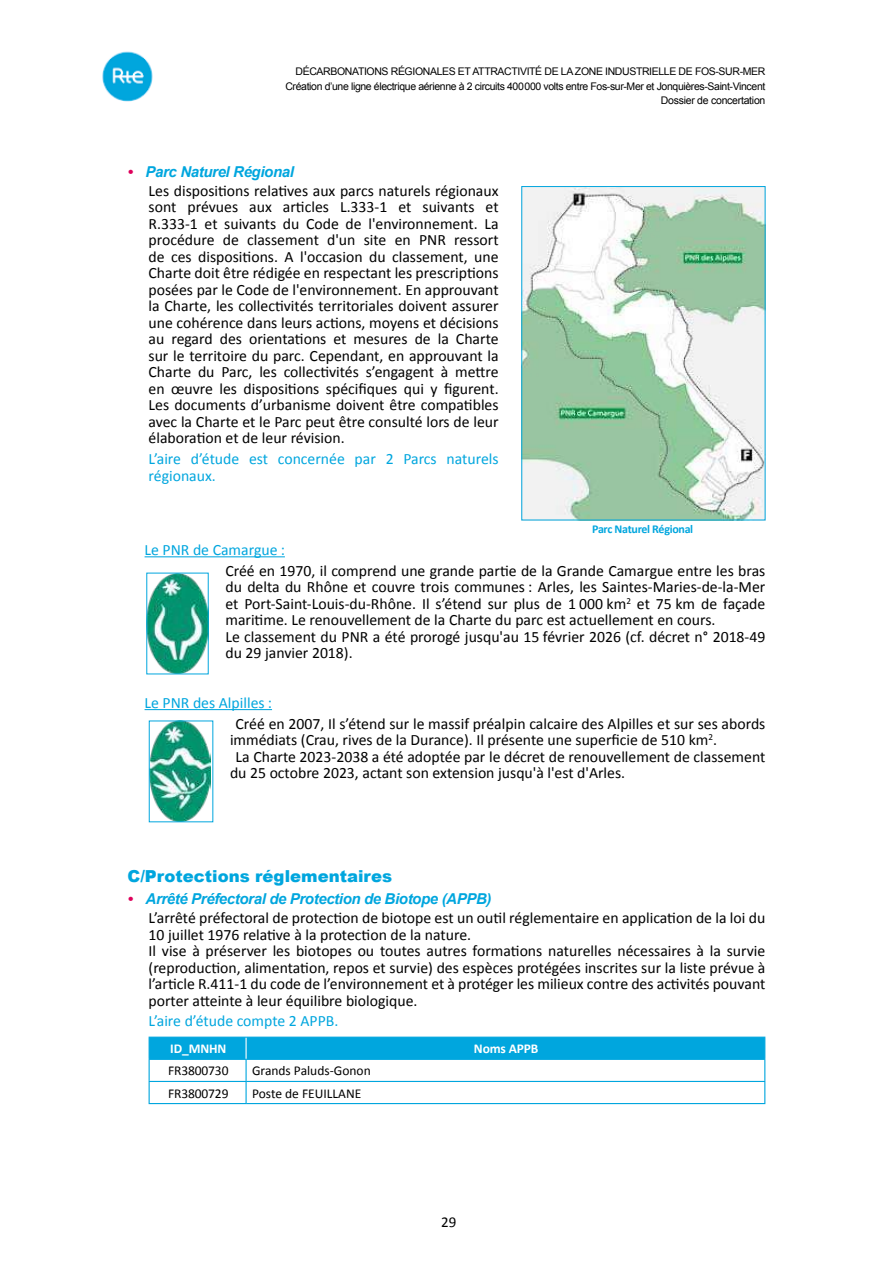
<style>
.page{position:relative;width:893px;height:1263px;background:#fff}
.page>*{position:absolute;margin:0;border:0;box-sizing:border-box;transform-origin:0 0}
.t1{font:900 16.5px "Arial";color:#00a6de}
.t2{font:15.75px/16.5px "Calibri";color:#000}
.t3{font:15.75px/16.5px "Calibri";color:#00a6de}
.t4{font:italic 700 15px "Arial";letter-spacing:-.025em;color:#00a6de}
.t5{font:15px "Calibri";color:#000}
.t6{font:13.5px "Calibri";color:#000}
.t7{font:700 13.5px "Calibri";letter-spacing:-.01em;color:#fff}
.t8{font:700 12px "Calibri";color:#00a6de}
.t9{font:10.5px/14.7px "Arial";letter-spacing:-.035em;color:#000;text-align:right}
.s1{color:#de005b}
</style>
<div class="page">
<hr style="left:145px;top:556px;width:140px;height:1px;background:#00a6de">
<hr style="left:145px;top:709px;width:127px;height:1px;background:#00a6de">
<hr style="left:149px;top:1036px;width:97px;height:2px;background:#00a6de">
<hr style="left:246px;top:1036px;width:519px;height:2px;background:#00a6de">
<svg style="left:149px;top:1037px;width:616px;height:66px"></svg>
<hr style="left:149px;top:1103px;width:97px;height:1px;background:#00a6de">
<hr style="left:246px;top:1103px;width:519px;height:1px;background:#00a6de">
<hr style="left:245px;top:1038px;width:2px;height:21px;background:#fff">
<img style="left:523px;top:188px;width:240px;height:330px">
<div style="left:521px;top:186px;width:244px;height:334px;border:1px solid #00a6de"></div>
<img style="left:149px;top:575px;width:57px;height:97px">
<img style="left:151px;top:723px;width:60px;height:97px">
<img style="left:102px;top:51px;width:51px;height:51px">
<p class="t9" style="left:285px;top:64px;width:481px">DÉCARBONATIONS RÉGIONALES ET ATTRACTIVITÉ DE LA ZONE INDUSTRIELLE DE FOS-SUR-MER<br>Création d’une ligne électrique aérienne à 2 circuits 400000 volts entre Fos-sur-Mer et Jonquières-Saint-Vincent<br>Dossier de concertation</p>
<p class="t4" style="left:128px;top:162px;width:168px"><span class="s1">•</span> Parc Naturel Régional</p>
<p class="t2" style="left:149px;top:182px;width:352px;text-align:justify">Les dispositions relatives aux parcs naturels régionaux sont prévues aux articles L.333-1 et suivants et R.333-1 et suivants du Code de l'environnement. La procédure de classement d'un site en PNR ressort de ces dispositions. A l'occasion du classement, une Charte doit être rédigée en respectant les prescriptions posées par le Code de l'environnement. En approuvant la Charte, les collectivités territoriales doivent assurer une cohérence dans leurs actions, moyens et décisions au regard des orientations et mesures de la Charte sur le territoire du parc. Cependant, en approuvant la Charte du Parc, les collectivités s’engagent à mettre en œuvre les dispositions spécifiques qui y figurent.<br>Les documents d’urbanisme doivent être compatibles avec la Charte et le Parc peut être consulté lors de leur élaboration et de leur révision.</p>
<p class="t3" style="left:149px;top:450px;width:352px">L’aire d’étude est concernée par 2 Parcs naturels régionaux.</p>
<p class="t8" style="left:592px;top:520px;width:103px">Parc Naturel Régional</p>
<p class="t3" style="left:145px;top:541px;width:142px">Le PNR de Camargue :</p>
<p class="t2" style="left:225px;top:562px;width:541px">Créé en 1970, il comprend une grande partie de la Grande Camargue entre les bras du delta du Rhône et couvre trois communes : Arles, les Saintes-Maries-de-la-Mer et Port-Saint-Louis-du-Rhône. Il s’étend sur plus de 1 000 km<sup>2</sup> et 75 km de façade maritime. Le renouvellement de la Charte du parc est actuellement en cours.<br>Le classement du PNR a été prorogé jusqu'au 15 février 2026 (cf. décret n° 2018-49 du 29 janvier 2018).</p>
<p class="t3" style="left:145px;top:694px;width:129px">Le PNR des Alpilles :</p>
<p class="t2" style="left:236px;top:715px;width:531px">Créé en 2007, Il s’étend sur le massif préalpin calcaire des Alpilles et sur ses abords</p>
<p class="t2" style="left:230px;top:731px;width:489px">immédiats (Crau, rives de la Durance). Il présente une superficie de 510 km<sup>2</sup>.</p>
<p class="t2" style="left:236px;top:748px;width:531px">La Charte 2023-2038 a été adoptée par le décret de renouvellement de classement</p>
<p class="t2" style="left:230px;top:764px;width:397px">du 25 octobre 2023, actant son extension jusqu'à l'est d'Arles.</p>
<p class="t1" style="left:128px;top:864px;width:266px">C/Protections réglementaires</p>
<p class="t4" style="left:128px;top:889px;width:365px"><span class="s1">•</span> Arrêté Préfectoral de Protection de Biotope (APPB)</p>
<p class="t2" style="left:149px;top:909px;width:618px">L’arrêté préfectoral de protection de biotope est un outil réglementaire en application de la loi du 10 juillet 1976 relative à la protection de la nature.<br>Il vise à préserver les biotopes ou toutes autres formations naturelles nécessaires à la survie (reproduction, alimentation, repos et survie) des espèces protégées inscrites sur la liste prévue à l’article R.411-1 du code de l’environnement et à protéger les milieux contre des activités pouvant porter atteinte à leur équilibre biologique.</p>
<p class="t3" style="left:149px;top:1012px;width:191px">L’aire d’étude compte 2 APPB.</p>
<p class="t7" style="left:170px;top:1039px;width:58px">ID_MNHN</p>
<p class="t7" style="left:474px;top:1039px;width:66px">Noms APPB</p>
<p class="t6" style="left:168px;top:1061px;width:62px">FR3800730</p>
<p class="t6" style="left:252px;top:1061px;width:120px">Grands Paluds-Gonon</p>
<p class="t6" style="left:168px;top:1084px;width:62px">FR3800729</p>
<p class="t6" style="left:252px;top:1084px;width:111px">Poste de FEUILLANE</p>
<p class="t5" style="left:441px;top:1212px;width:17px">29</p>
</div>
